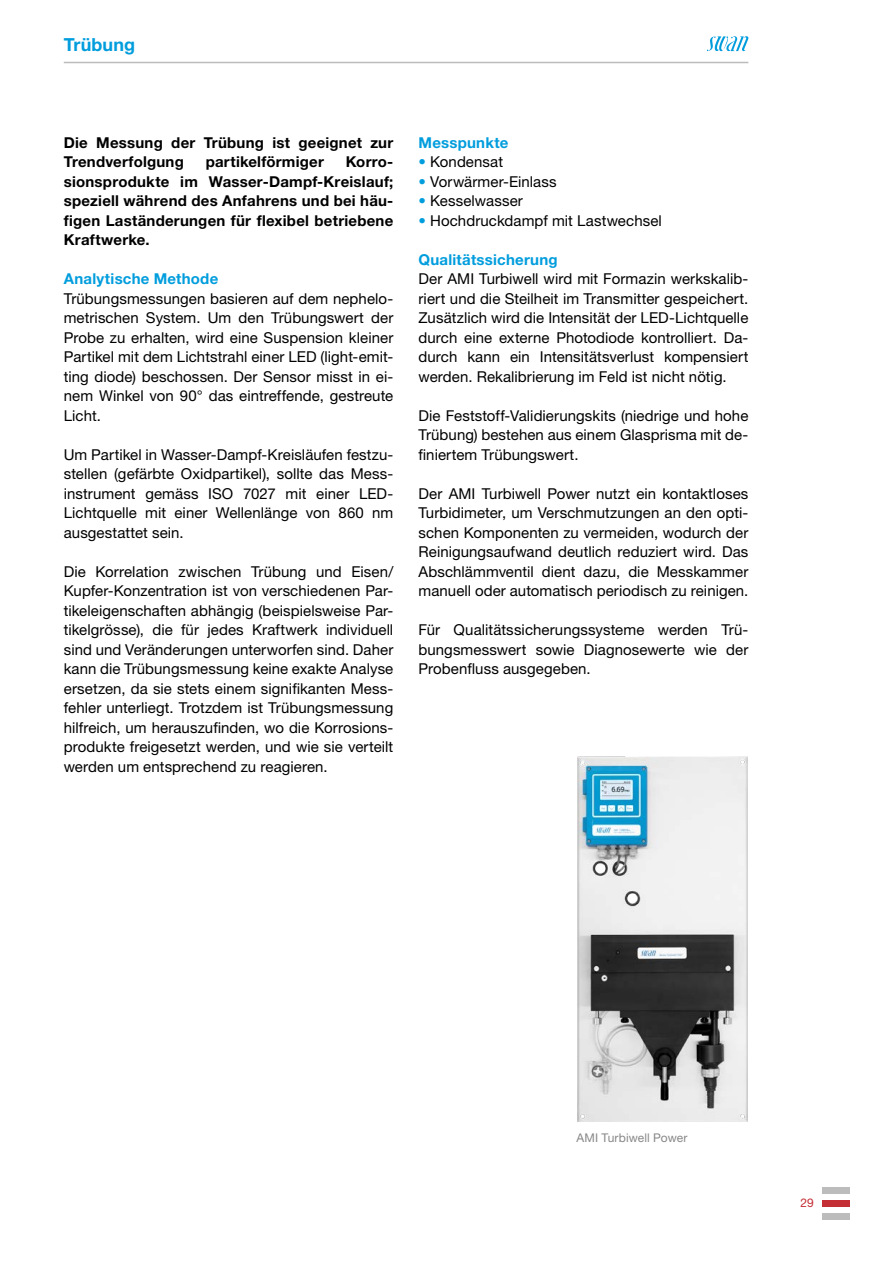
<style>
.page{position:relative;width:893px;height:1263px;background:#fff}
.page>*{position:absolute;margin:0;border:0;box-sizing:border-box;transform-origin:0 0}
.t1{font:700 18px "Helvetica Neue LT Std";letter-spacing:.01em;color:#009ddd}
.t2{font:15px/19.5px "Helvetica Neue LT Std";letter-spacing:.005em;color:#000;text-align:justify}
.t3{font:700 15px/19.5px "Helvetica Neue LT Std";letter-spacing:.015em;color:#000}
.t4{font:700 15px "Helvetica Neue LT Std";letter-spacing:.015em;color:#009ddd}
.t5{font:12px "Helvetica Neue LT Std";letter-spacing:.01em;color:#878787}
.t6{font:12px "Helvetica Neue LT Std";color:#c42e35}
.s1{color:#009ddd}
</style>
<div class="page">
<div style="left:822px;top:1200px;width:28px;height:7px;background:#c42e35"></div>
<div style="left:822px;top:1187px;width:28px;height:7px;background:#bcbcbc"></div>
<div style="left:822px;top:1213px;width:28px;height:7px;background:#bcbcbc"></div>
<hr style="left:64px;top:62px;width:684px;height:1px;background:#bcbcbc">
<svg style="left:707px;top:36px;width:41px;height:15px"></svg>
<img style="left:577px;top:757px;width:171px;height:364px">
<p class="t1" style="left:64px;top:34px;width:73px">Trübung</p>
<p class="t3" style="left:64px;top:132px;width:331px">Die Messung der Trübung ist geeignet zur<br>Trendverfolgung</p>
<p class="t3" style="left:64px;top:152px;width:331px;text-align:justify;text-indent:282px">Korro&shy;sionsprodukte im Wasser-Dampf-Kreislauf; speziell während des Anfahrens und bei häu&shy;figen Laständerungen für flexibel betriebene Kraftwerke.</p>
<p class="t4" style="left:64px;top:269px;width:156px">Analytische Methode</p>
<p class="t2" style="left:64px;top:288px;width:331px">Trübungsmessungen basieren auf dem nephelo&shy;metrischen System. Um den Trübungswert der Probe zu erhalten, wird eine Suspension kleiner Partikel mit dem Lichtstrahl einer LED (light-emit&shy;ting diode) beschossen. Der Sensor misst in ei&shy;nem Winkel von 90° das eintreffende, gestreute Licht.</p>
<p class="t2" style="left:64px;top:444px;width:331px">Um Partikel in Wasser-Dampf-Kreisläufen festzu&shy;stellen (gefärbte Oxidpartikel), sollte das Mess&shy;instrument gemäss ISO 7027 mit einer LED-Lichtquelle mit einer Wellenlänge von 860 nm ausgestattet sein.</p>
<p class="t2" style="left:64px;top:561px;width:331px">Die Korrelation zwischen Trübung und Eisen/ Kupfer-Konzentration ist von verschiedenen Par&shy;tikeleigenschaften abhängig (beispielsweise Par&shy;tikelgrösse), die für jedes Kraftwerk individuell sind und Veränderungen unterworfen sind. Daher kann die Trübungsmessung keine exakte Analyse ersetzen, da sie stets einem signifikanten Mess&shy;fehler unterliegt. Trotzdem ist Trübungsmessung hilfreich, um herauszufinden, wo die Korrosions&shy;produkte freigesetzt werden, und wie sie verteilt werden um entsprechend zu reagieren.</p>
<p class="t3" style="left:206px;top:152px;width:120px">partikelförmiger</p>
<p class="t4" style="left:418px;top:133px;width:92px">Messpunkte</p>
<p class="t2" style="left:418px;top:152px;width:86px"><span class="s1">•</span> Kondensat</p>
<p class="t2" style="left:418px;top:171px;width:140px"><span class="s1">•</span> Vorwärmer-Einlass</p>
<p class="t2" style="left:418px;top:191px;width:106px"><span class="s1">•</span> Kesselwasser</p>
<p class="t2" style="left:418px;top:210px;width:245px"><span class="s1">•</span> Hochdruckdampf mit Lastwechsel</p>
<p class="t4" style="left:418px;top:250px;width:141px">Qualitätssicherung</p>
<p class="t2" style="left:418px;top:269px;width:331px">Der AMI Turbiwell wird mit Formazin werkskalib&shy;riert und die Steilheit im Transmitter gespeichert.<br>Zusätzlich wird die Intensität der LED-Lichtquelle durch eine externe Photodiode kontrolliert. Da&shy;durch kann ein Intensitätsverlust kompensiert werden. Rekalibrierung im Feld ist nicht nötig.</p>
<p class="t2" style="left:418px;top:405px;width:331px">Die Feststoff-Validierungskits (niedrige und hohe Trübung) bestehen aus einem Glasprisma mit de&shy;finiertem Trübungswert.</p>
<p class="t2" style="left:418px;top:483px;width:331px">Der AMI Turbiwell Power nutzt ein kontaktloses Turbidimeter, um Verschmutzungen an den opti&shy;schen Komponenten zu vermeiden, wodurch der Reinigungsaufwand deutlich reduziert wird. Das Abschlämmventil dient dazu, die Messkammer manuell oder automatisch periodisch zu reinigen.</p>
<p class="t2" style="left:418px;top:620px;width:331px">Für Qualitätssicherungssysteme werden Trü&shy;bungsmesswert sowie Diagnosewerte wie der Probenfluss ausgegeben.</p>
<p class="t5" style="left:576px;top:1131px;width:113px">AMI Turbiwell Power</p>
<p class="t6" style="left:800px;top:1196px;width:15px">29</p>
</div>
